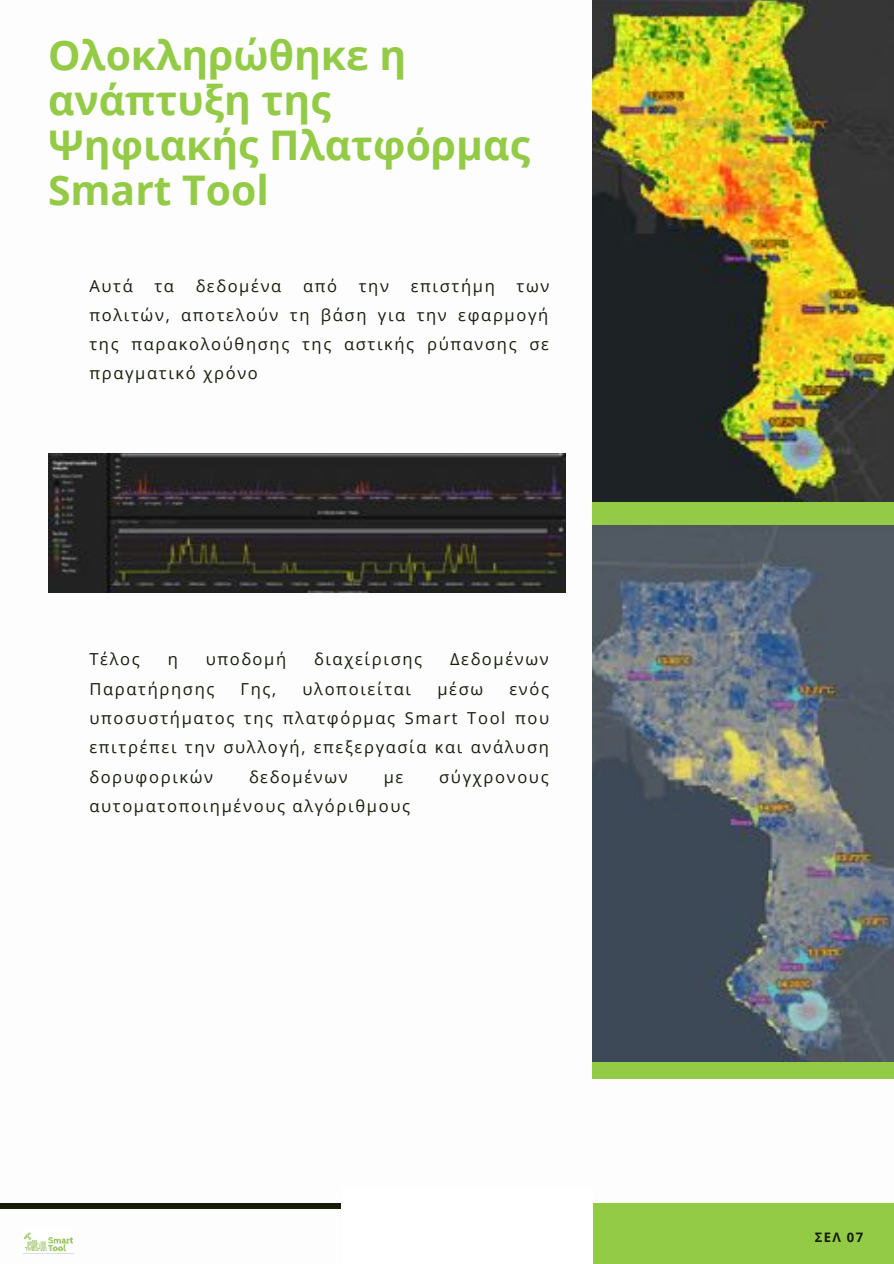
<style>
.page{position:relative;width:894px;height:1264px;background:#fff}
.page>*{position:absolute;margin:0;border:0;box-sizing:border-box;transform-origin:0 0}
.t1{font:700 40.8px/45px "Open Sans";color:#93ca46}
.t2{font:16.5px/29.2px "Open Sans";letter-spacing:.1em;color:#151c0a;text-align:justify}
.t3{font:700 13.05px "Open Sans";color:#151c0a}
</style>
<div class="page">
<div style="left:0;top:1203px;width:593px;height:5px;background:#151c0a"></div>
<div style="left:592px;top:0;width:301px;height:1263px;background:#93ca46"></div>
<img style="left:592px;top:0;width:301px;height:501px">
<img style="left:592px;top:525px;width:301px;height:536px">
<img style="left:23px;top:1232px;width:50px;height:20px">
<div style="left:402px;top:1079px;width:491px;height:124px;background:#fdfdfd"></div>
<div style="left:341px;top:1189px;width:251px;height:74px;background:#fff"></div>
<img style="left:48px;top:453px;width:517px;height:139px">
<h1 class="t1" style="left:48px;top:31px;width:483px">Ολοκληρώθηκε η ανάπτυξη της<br>Ψηφιακής Πλατφόρμας<br>Smart Tool</h1>
<p class="t2" style="left:89px;top:270px;width:45px">Αυτά</p>
<p class="t2" style="left:154px;top:270px;width:21px">τα</p>
<p class="t2" style="left:196px;top:270px;width:87px">δεδομένα</p>
<p class="t2" style="left:303px;top:270px;width:36px">από</p>
<p class="t2" style="left:359px;top:270px;width:32px">την</p>
<p class="t2" style="left:410px;top:270px;width:86px">επιστήμη</p>
<p class="t2" style="left:89px;top:270px;width:461px;text-indent:427px">των πολιτών, αποτελούν τη βάση για την εφαρμογή της παρακολούθησης της αστικής ρύπανσης σε πραγματικό χρόνο</p>
<p class="t2" style="left:89px;top:644px;width:52px">Τέλος</p>
<p class="t2" style="left:168px;top:644px;width:12px">η</p>
<p class="t2" style="left:206px;top:644px;width:82px">υποδομή</p>
<p class="t2" style="left:314px;top:644px;width:109px">διαχείρισης</p>
<p class="t2" style="left:450px;top:644px;width:100px">Δεδομένων</p>
<p class="t2" style="left:89px;top:673px;width:126px">Παρατήρησης</p>
<p class="t2" style="left:240px;top:673px;width:37px">Γης,</p>
<p class="t2" style="left:302px;top:673px;width:110px">υλοποιείται</p>
<p class="t2" style="left:437px;top:673px;width:47px">μέσω</p>
<p class="t2" style="left:89px;top:673px;width:461px;text-indent:420px">ενός υποσυστήματος της πλατφόρμας Smart Tool που επιτρέπει την συλλογή, επεξεργασία και ανάλυση δορυφορικών</p>
<p class="t2" style="left:249px;top:761px;width:100px">δεδομένων</p>
<p class="t2" style="left:383px;top:761px;width:21px">με</p>
<p class="t2" style="left:439px;top:761px;width:111px">σύγχρονους</p>
<p class="t2" style="left:89px;top:790px;width:322px">αυτοματοποιημένους αλγόριθμους</p>
<p class="t3" style="left:814px;top:1227px;width:50px">ΣΕΛ 07</p>
</div>
